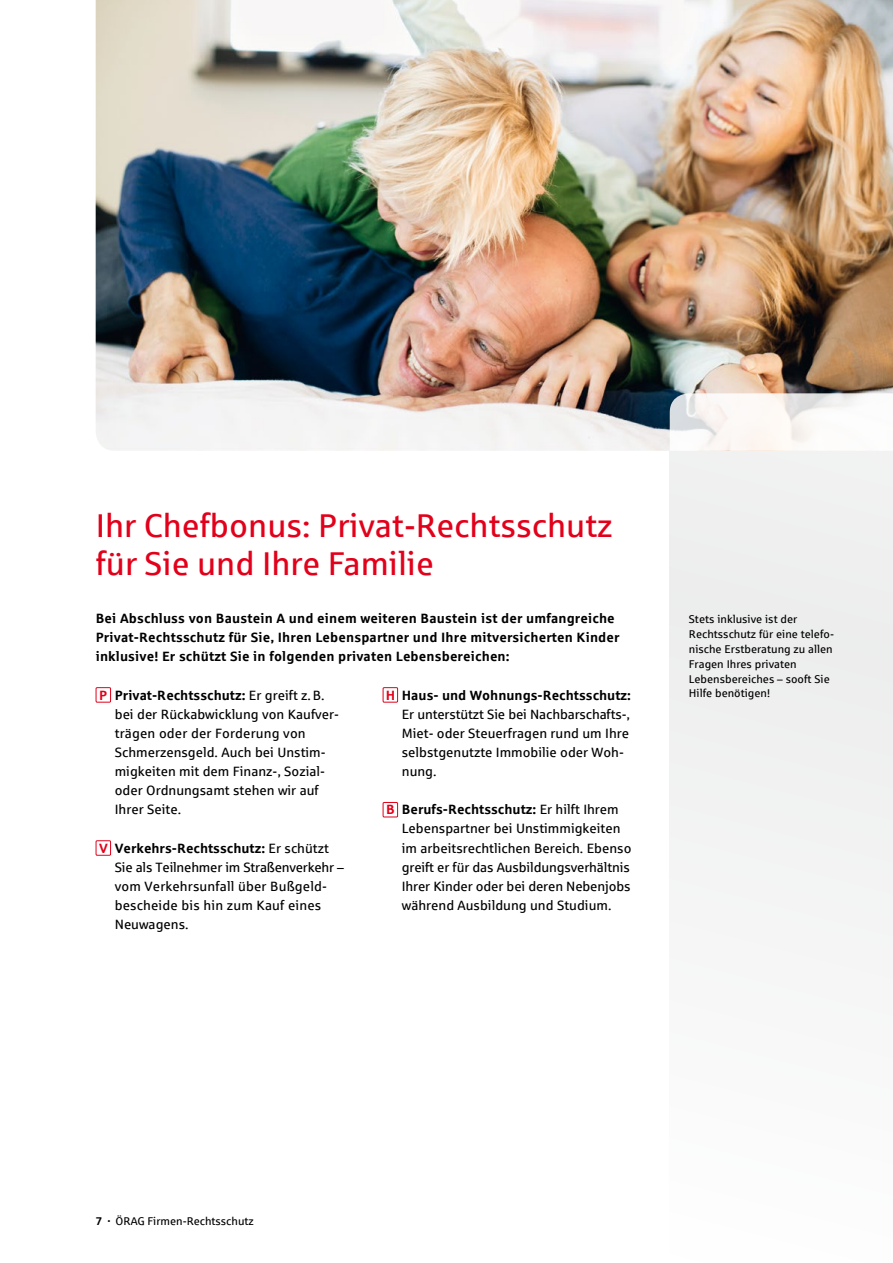
<style>
.page{position:relative;width:893px;height:1263px;background:#fff}
.page>*{position:absolute;margin:0;border:0;box-sizing:border-box;transform-origin:0 0}
.t1{font:33px/38.2px "Sparkasse Rg";color:#e2001a}
.t2{font:13.5px/19.2px "Sparkasse Rg";color:#000}
.t3{font:700 13.5px/19.2px "Sparkasse Rg";letter-spacing:.01em;color:#000}
.t4{font:11.25px/14.9px "Sparkasse Rg";color:#000}
.s1{font-weight:700;color:#e2001a}
.s2{font-weight:700}
</style>
<div class="page">
<div style="left:670px;top:0;width:223px;height:1263px;background:#f3f3f4"></div>
<div style="left:96px;top:687px;width:15px;height:15px;border:1px solid #e2001a"></div>
<div style="left:96px;top:840px;width:15px;height:16px;border:1px solid #e2001a"></div>
<div style="left:383px;top:687px;width:15px;height:15px;border:1px solid #e2001a"></div>
<div style="left:383px;top:802px;width:15px;height:15px;border:1px solid #e2001a"></div>
<img style="left:96px;top:0;width:797px;height:451px">
<svg style="left:670px;top:393px;width:223px;height:58px"></svg>
<h1 class="t1" style="left:96px;top:505px;width:519px">Ihr Chefbonus: Privat-Rechtsschutz für Sie und Ihre Familie</h1>
<p class="t3" style="left:96px;top:608px;width:525px">Bei Abschluss von Baustein A und einem weiteren Baustein ist der umfangreiche<br>Privat-Rechtsschutz für Sie, Ihren Lebenspartner und Ihre mitversicherten Kinder inklusive! Er schützt Sie in folgenden privaten Lebensbereichen:</p>
<p class="t4" style="left:689px;top:611px;width:147px">Stets inklusive ist der<br>Rechtsschutz für eine telefo&shy;nische Erstberatung zu allen<br>Fragen Ihres privaten<br>Lebensbereiches – sooft Sie<br>Hilfe benötigen!</p>
<p class="t2" style="left:115px;top:685px;width:226px;text-indent:-15px"><span class="s1">P</span> <span class="s2">Privat-Rechtsschutz:</span> Er greift z.B. bei der Rückabwicklung von Kaufver&shy;trägen oder der Forderung von<br>Schmerzensgeld. Auch bei Unstim&shy;migkeiten mit dem Finanz-, Sozial&shy;oder Ordnungsamt stehen wir auf<br>Ihrer Seite.</p>
<p class="t2" style="left:115px;top:838px;width:231px;text-indent:-16px"><span class="s1">V</span> <span class="s2">Verkehrs-Rechtsschutz:</span> Er schützt<br>Sie als Teilnehmer im Straßenverkehr – vom Verkehrsunfall über Bußgeld&shy;bescheide bis hin zum Kauf eines<br>Neuwagens.</p>
<p class="t2" style="left:402px;top:685px;width:231px;text-indent:-16px"><span class="s1">H</span> <span class="s2">Haus- und Wohnungs-Rechtsschutz:<br></span>Er unterstützt Sie bei Nachbarschafts-,<br>Miet- oder Steuerfragen rund um Ihre selbstgenutzte Immobilie oder Woh&shy;nung.</p>
<p class="t2" style="left:402px;top:800px;width:231px;text-indent:-16px"><span class="s1">B</span> <span class="s2">Berufs-Rechtsschutz:</span> Er hilft Ihrem Lebenspartner bei Unstimmigkeiten im arbeitsrechtlichen Bereich. Ebenso greift er für das Ausbildungsverhältnis Ihrer Kinder oder bei deren Nebenjobs während Ausbildung und Studium.</p>
<p class="t4" style="left:96px;top:1213px;width:160px"><span class="s2">7 ·</span> ÖRAG Firmen-Rechtsschutz</p>
</div>
